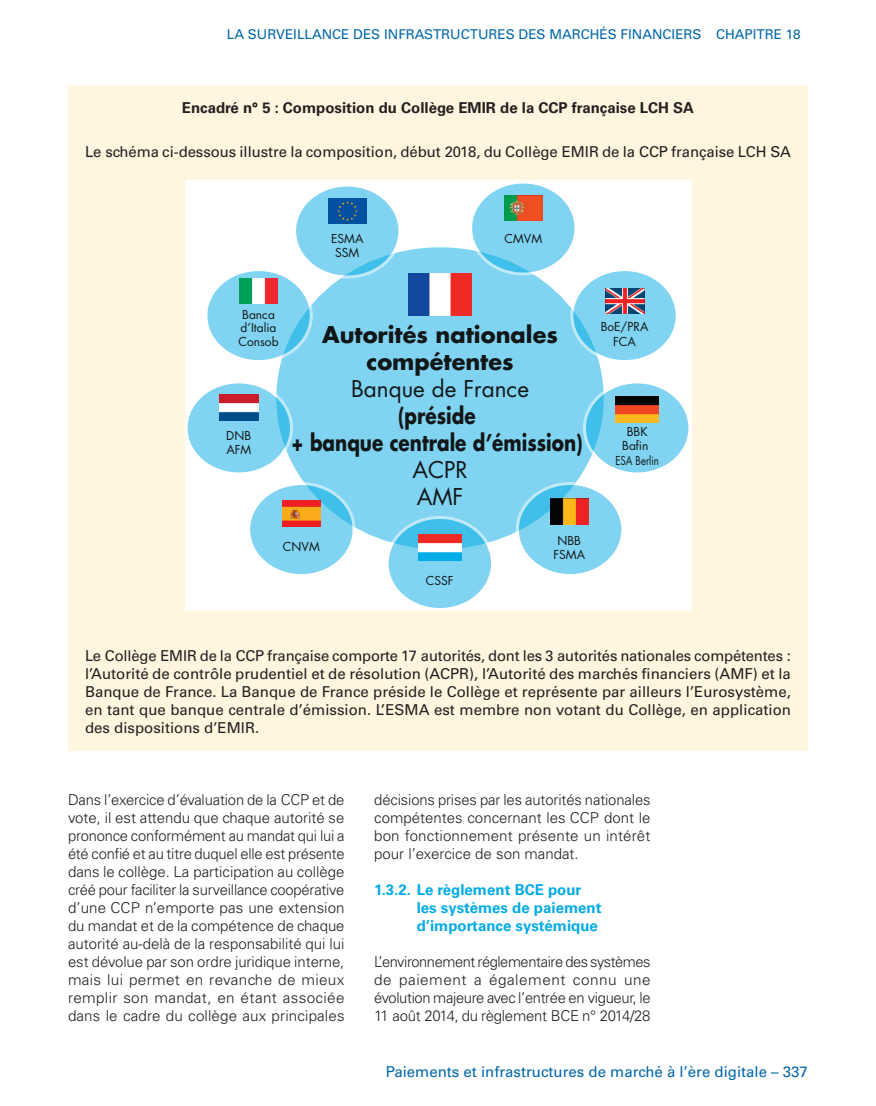
<style>
.page{position:relative;width:876px;height:1106px;background:#fff}
.page>*{position:absolute;margin:0;border:0;box-sizing:border-box;transform-origin:0 0}
.t1{font:700 22.5px/27px "Futura Std";color:#121617;text-align:center;scale:.82 1}
.t2{font:700 22.5px/27px "Futura Std";color:#121617;text-align:center}
.t3{font:22.5px/27px "Futura Std";color:#121617}
.t4{font:300 15px/18px "Univers LT Std";letter-spacing:.005em;color:#231f20;text-align:justify}
.t5{font:15px/18px "Univers LT Std";color:#231f20}
.t6{font:700 15px/18px "Univers LT Std";color:#00abe5}
.t7{font:700 15px "Univers LT Std";color:#231f20}
.t8{font:15px "Univers LT Std";color:#0067aa}
.t9{font:13.5px "Univers LT Std";color:#0067aa}
.t10{font:12px/14.4px "Futura Std";color:#121617;text-align:center}
</style>
<div class="page">
<div style="left:68px;top:85px;width:740px;height:665px;background:#fef6df"></div>
<div style="left:185px;top:180px;width:506px;height:431px;background:#fff"></div>
<div style="left:276px;top:247px;width:328px;height:302px;background:#80d4f1;border-radius:50%"></div>
<svg style="left:295px;top:185px;width:105px;height:92px;background:#81d3f0"></svg>
<div style="left:293px;top:183px;width:108px;height:95px;border:3px solid #fff;border-radius:50%"></div>
<svg style="left:471px;top:182px;width:105px;height:92px;background:#82d3ef"></svg>
<div style="left:469px;top:180px;width:108px;height:95px;border:3px solid #fff;border-radius:50%"></div>
<img style="left:328px;top:198px;width:38px;height:25px">
<img style="left:504px;top:195px;width:38px;height:25px">
<img style="left:408px;top:273px;width:64px;height:42px">
<svg style="left:572px;top:269px;width:105px;height:92px;background:#82d3f0"></svg>
<div style="left:570px;top:268px;width:109px;height:95px;border:3px solid #fff;border-radius:50%"></div>
<img style="left:606px;top:288px;width:38px;height:26px">
<svg style="left:584px;top:382px;width:106px;height:92px;background:#80d1ec"></svg>
<div style="left:583px;top:380px;width:108px;height:95px;border:3px solid #fff;border-radius:50%"></div>
<img style="left:616px;top:397px;width:42px;height:25px">
<svg style="left:517px;top:483px;width:106px;height:92px;background:#7dd1ee"></svg>
<div style="left:516px;top:482px;width:108px;height:95px;border:3px solid #fff;border-radius:50%"></div>
<img style="left:550px;top:498px;width:38px;height:26px">
<svg style="left:387px;top:517px;width:105px;height:92px;background:#77cfee"></svg>
<div style="left:386px;top:516px;width:108px;height:95px;border:3px solid #fff;border-radius:50%"></div>
<img style="left:419px;top:535px;width:42px;height:25px">
<svg style="left:249px;top:483px;width:105px;height:92px;background:#7fd2ef"></svg>
<div style="left:247px;top:482px;width:109px;height:95px;border:3px solid #fff;border-radius:50%"></div>
<img style="left:282px;top:500px;width:39px;height:26px">
<svg style="left:206px;top:269px;width:105px;height:92px;background:#81d4f1"></svg>
<div style="left:204px;top:268px;width:109px;height:95px;border:3px solid #fff;border-radius:50%"></div>
<img style="left:239px;top:278px;width:39px;height:26px">
<svg style="left:186px;top:382px;width:105px;height:92px;background:#81d2ef"></svg>
<div style="left:185px;top:380px;width:108px;height:95px;border:3px solid #fff;border-radius:50%"></div>
<img style="left:220px;top:394px;width:38px;height:26px">
<p class="t9" style="left:227px;top:26px;width:575px">La surveillance des infrastructures des marchés financiers Chapitre 18</p>
<p class="t7" style="left:182px;top:99px;width:514px">Encadré n° 5 : Composition du Collège EMIR de la CCP française LCH SA</p>
<p class="t5" style="left:85px;top:143px;width:482px">Le schéma ci‑dessous illustre la composition, début 2018, du Collège EMIR</p>
<p class="t5" style="left:602px;top:143px;width:164px">de la CCP française LCHSA</p>
<p class="t10" style="left:331px;top:231px;width:34px">ESMA<br>SSM</p>
<p class="t10" style="left:504px;top:231px;width:39px">CMVM</p>
<p class="t10" style="left:238px;top:308px;width:42px;line-height:13.5px">Banca d’Italia<br>Consob</p>
<p class="t10" style="left:226px;top:428px;width:26px;text-align:left">DNB<br>AFM</p>
<h1 class="t2" style="left:322px;top:321px;width:237px">Autorités nationales compétentes</h1>
<h1 class="t3" style="left:351px;top:376px;width:179px">Banque de France</h1>
<h1 class="t1" style="left:291px;top:402px;width:357px">(préside<br>+ banque centrale d’émission)</h1>
<h1 class="t3" style="left:412px;top:457px;width:57px">ACPR<br>AMF</h1>
<p class="t10" style="left:283px;top:540px;width:38px">CNVM</p>
<p class="t10" style="left:426px;top:573px;width:29px">CSSF</p>
<p class="t10" style="left:553px;top:533px;width:33px">NBB<br>FSMA</p>
<p class="t10" style="left:601px;top:320px;width:49px">BoE/PRA<br>FCA</p>
<p class="t10" style="left:615px;top:424px;width:45px">BBK<br>Bafin<br>ESA Berlin</p>
<p class="t5" style="left:85px;top:647px;width:707px;text-indent:115px">de la CCP française comporte 17 autorités, dont les 3 autorités nationales compétentes : l’Autorité de contrôle prudentiel et de résolution (ACPR), l’Autorité des marchés financiers (AMF</p>
<p class="t5" style="left:85px;top:647px;width:81px">Le Collège EMIR</p>
<p class="t5" style="left:85px;top:665px;width:707px;text-align:justify;text-indent:668px">) et la Banque de France. La Banque de France préside le Collège et représente par ailleurs l’Eurosystème, en tant que banque centrale d’émission. L’ESMA</p>
<p class="t5" style="left:434px;top:701px;width:358px">est membre non votant du Collège, en application</p>
<p class="t5" style="left:85px;top:719px;width:143px">des dispositions d’EMIR</p>
<p class="t5" style="left:255px;top:719px;width:6px">.</p>
<p class="t4" style="left:68px;top:791px;width:278px">Dans l’exercice d’évaluation de la CCP et de vote, il est attendu que chaque autorité se prononce conformément au mandat qui lui a été confié et au titre duquel elle est présente dans le collège. La participation au collège créé pour faciliter la surveillance coopérative d’une CCP n’emporte pas une extension du mandat et de la compétence de chaque autorité au‑delà de la responsabilité qui lui est dévolue par son ordre juridique interne, mais lui permet en revanche de mieux remplir son mandat, en étant associée dans le cadre du collège aux principales</p>
<p class="t4" style="left:374px;top:791px;width:278px">décisions prises par les autorités nationales compétentes concernant les CCP dont le bon fonctionnement présente un intérêt pour l’exercice de son mandat.</p>
<p class="t6" style="left:417px;top:881px;width:186px;text-indent:-43px">1.3.2. Le règlement BCE pour les systèmes de paiement d’importance systémique</p>
<p class="t4" style="left:374px;top:953px;width:278px">L’environnement réglementaire des systèmes de paiement a également connu une évolution majeure avec l’entrée en vigueur, le 11 août 2014, du règlement BCE n° 2014/28</p>
<p class="t8" style="left:386px;top:1063px;width:424px">Paiements et infrastructures de marché à l’ère digitale – 337</p>
</div>
